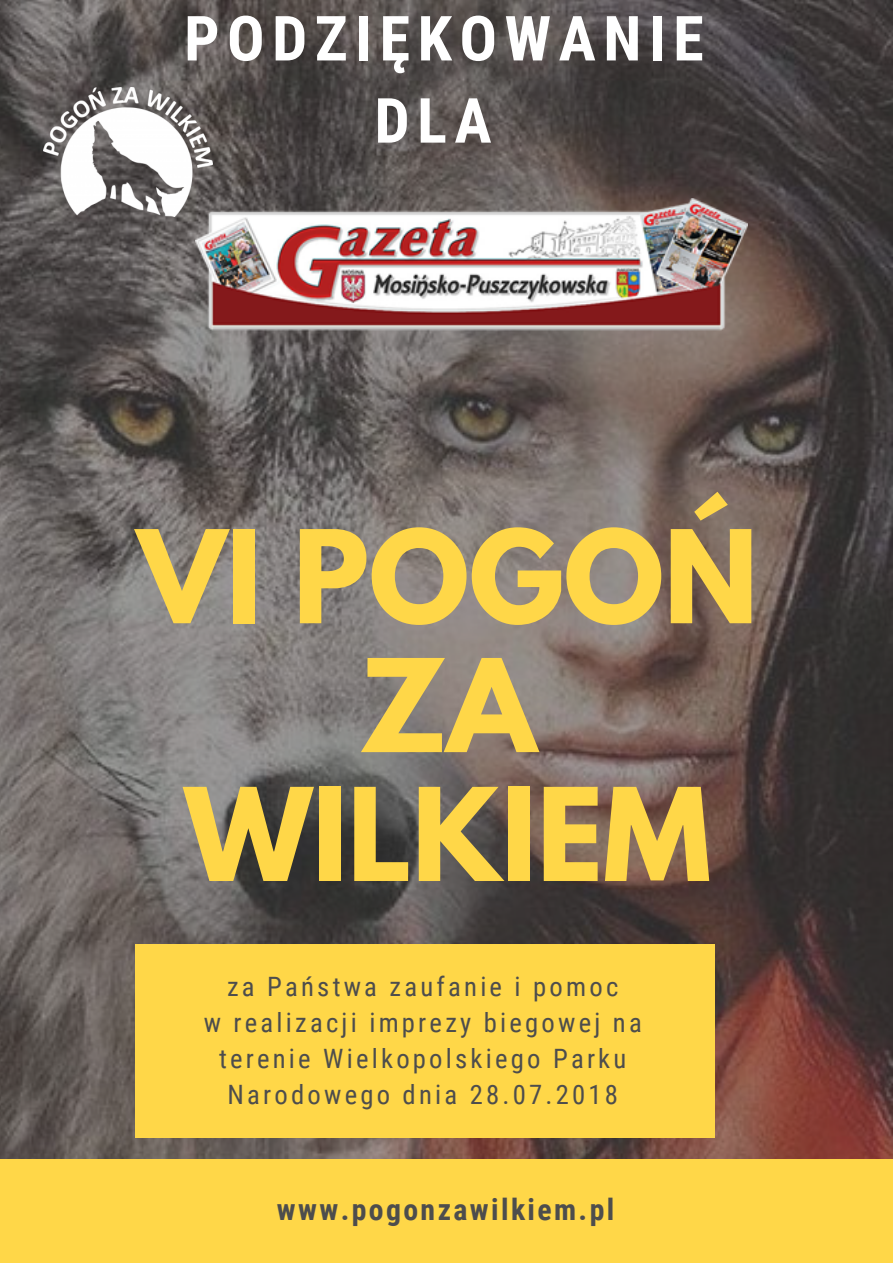
<style>
.page{position:relative;width:893px;height:1263px;background:#fff}
.page>*{position:absolute;margin:0;border:0;box-sizing:border-box;transform-origin:0 0}
.t1{font:700 114.15px/128.9px "League Spartan";color:#ffd748;text-align:center}
.t2{font:700 62.25px/82.1px "Roboto Condensed";letter-spacing:.12em;color:#fff;text-align:center}
.t3{font:700 29.78px "Roboto Condensed";letter-spacing:.08em;color:#4d4d4d}
.t4{font:26.7px/36px "Roboto Condensed";letter-spacing:.12em;color:#4d4d4d;text-align:center}
</style>
<div class="page">
<img style="left:0;top:0;width:892px;height:1159px">
<div style="left:136px;top:944px;width:579px;height:193px;background:#ffd748"></div>
<div style="left:0;top:1159px;width:893px;height:104px;background:#ffd748"></div>
<img style="left:44px;top:87px;width:169px;height:130px">
<img style="left:196px;top:198px;width:551px;height:144px">
<h2 class="t2" style="left:184px;top:-2px;width:521px">PODZIĘKOWANIE<br>DLA</h2>
<h1 class="t1" style="left:137px;top:527px;width:622px">VI POGOŃ<br>ZA<br>WILKIEM</h1>
<p class="t4" style="left:204px;top:969px;width:440px">za Państwa zaufanie i pomoc<br>w realizacji imprezy biegowej na terenie Wielkopolskiego Parku<br>Narodowego dnia 28.07.2018</p>
<p class="t3" style="left:277px;top:1192px;width:339px">www.pogonzawilkiem.pl</p>
</div>
